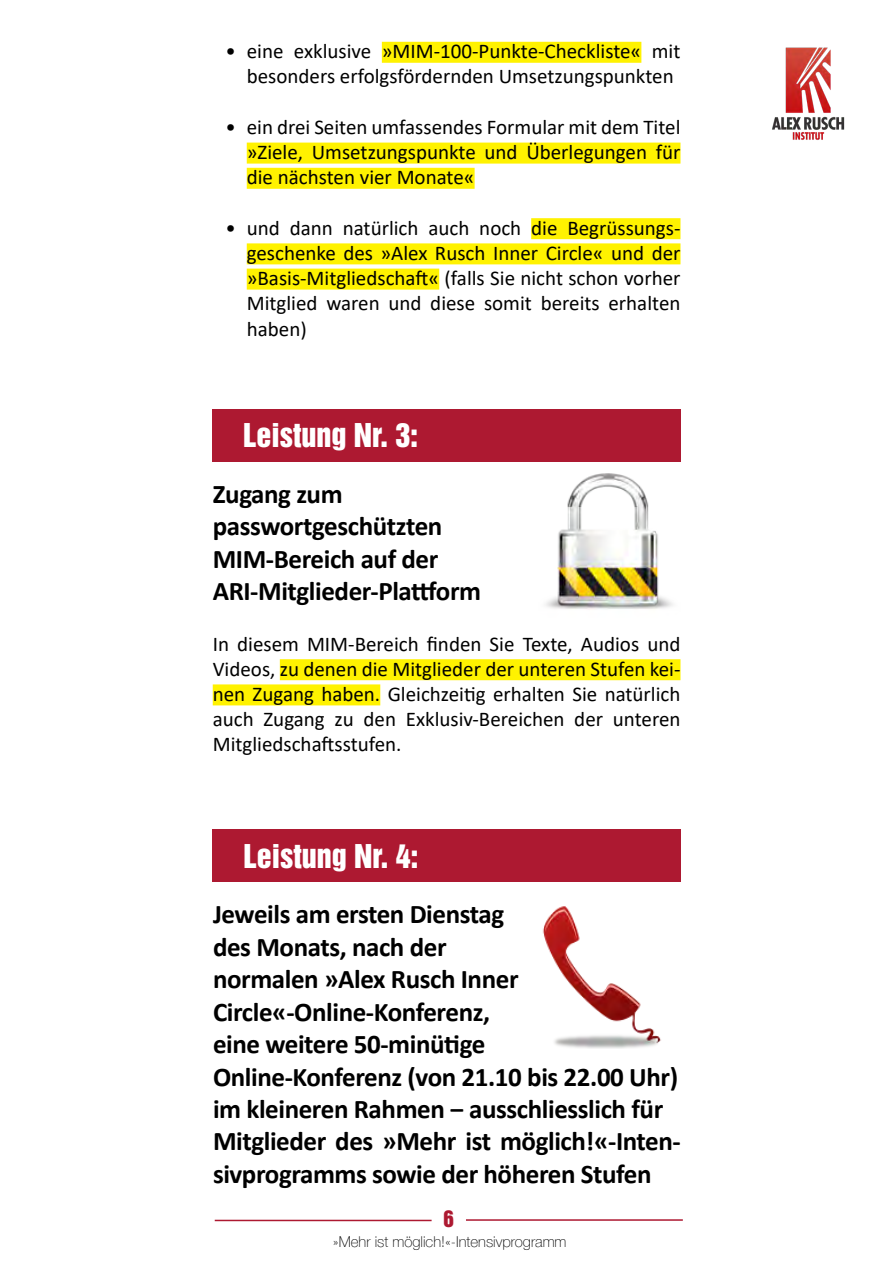
<style>
.page{position:relative;width:893px;height:1263px;background:#fff}
.page>*{position:absolute;margin:0;border:0;box-sizing:border-box;transform-origin:0 0}
.t1{font:30px "Helvetica Inserat LT Std";color:#fff}
.t2{font:700 27px/32.4px "Calibri";letter-spacing:-.015em;color:#000}
.t3{font:21px/25.2px "Calibri";color:#000;text-align:justify}
.t4{font:21px "Helvetica Inserat LT Std";color:#ad1931}
.t5{font:100 15px "Helvetica Neue LT Com";color:#000}
</style>
<div class="page">
<img style="left:772px;top:47px;width:73px;height:93px">
<hr style="left:215px;top:1220px;width:217px;height:1px;background:#ad1931">
<hr style="left:466px;top:1219px;width:217px;height:2px;background:#ad1931">
<div style="left:382px;top:42px;width:259px;height:21px;background:#fff200"></div>
<div style="left:247px;top:143px;width:433px;height:21px;background:#fff200"></div>
<div style="left:247px;top:168px;width:228px;height:21px;background:#fff200"></div>
<div style="left:531px;top:218px;width:149px;height:21px;background:#fff200"></div>
<div style="left:247px;top:243px;width:433px;height:21px;background:#fff200"></div>
<div style="left:247px;top:269px;width:192px;height:21px;background:#fff200"></div>
<div style="left:212px;top:409px;width:468px;height:52px;background:#ad1931"></div>
<div style="left:280px;top:659px;width:400px;height:21px;background:#fff200"></div>
<div style="left:213px;top:684px;width:167px;height:21px;background:#fff200"></div>
<img style="left:546px;top:473px;width:127px;height:136px">
<div style="left:212px;top:829px;width:469px;height:53px;background:#ad1931"></div>
<img style="left:542px;top:906px;width:119px;height:142px">
<p class="t3" style="left:247px;top:38px;width:435px;text-indent:-21px">• eine exklusive »MIM-100-Punkte-Checkliste« mit besonders erfolgsfördernden Umsetzungspunkten</p>
<p class="t3" style="left:247px;top:114px;width:435px;text-indent:-21px">• ein drei Seiten umfassendes Formular mit dem Titel »Ziele, Umsetzungspunkte und Überlegungen für die nächsten vier Monate«</p>
<p class="t3" style="left:247px;top:215px;width:435px;text-indent:-21px">• und dann natürlich auch noch die Begrüssungs&shy;geschenke des »Alex Rusch Inner Circle« und der »Basis-Mitgliedschaft« (falls Sie nicht schon vorher Mitglied waren und diese somit bereits erhalten haben)</p>
<h1 class="t1" style="left:243px;top:418px;width:176px">Leistung Nr. 3:</h1>
<p class="t2" style="left:213px;top:477px;width:270px">Zugang zum passwortgeschützten<br>MIM-Bereich auf der<br>ARI-Mitglieder-Plattform</p>
<p class="t3" style="left:213px;top:630px;width:469px">In diesem MIM-Bereich finden Sie Texte, Audios und Videos, zu denen die Mitglieder der unteren Stufen kei&shy;nen Zugang haben. Gleichzeitig erhalten Sie natürlich auch Zugang zu den Exklusiv-Bereichen der unteren Mitgliedschaftsstufen.</p>
<h1 class="t1" style="left:243px;top:838px;width:176px">Leistung Nr. 4:</h1>
<p class="t2" style="left:213px;top:898px;width:469px">Jeweils am ersten Dienstag<br>des Monats, nach der<br>normalen »Alex Rusch Inner Circle«-Online-Konferenz,<br>eine weitere 50-minütige Online-Konferenz (von 21.10 bis 22.00 Uhr) im kleineren Rahmen ‒ ausschliesslich für Mitglieder des »Mehr ist möglich!«-Inten&shy;sivprogramms sowie der höheren Stufen</p>
<p class="t4" style="left:443px;top:1206px;width:12px">6</p>
<p class="t5" style="left:333px;top:1233px;width:235px">»Mehr ist möglich!«-Intensivprogramm</p>
</div>
